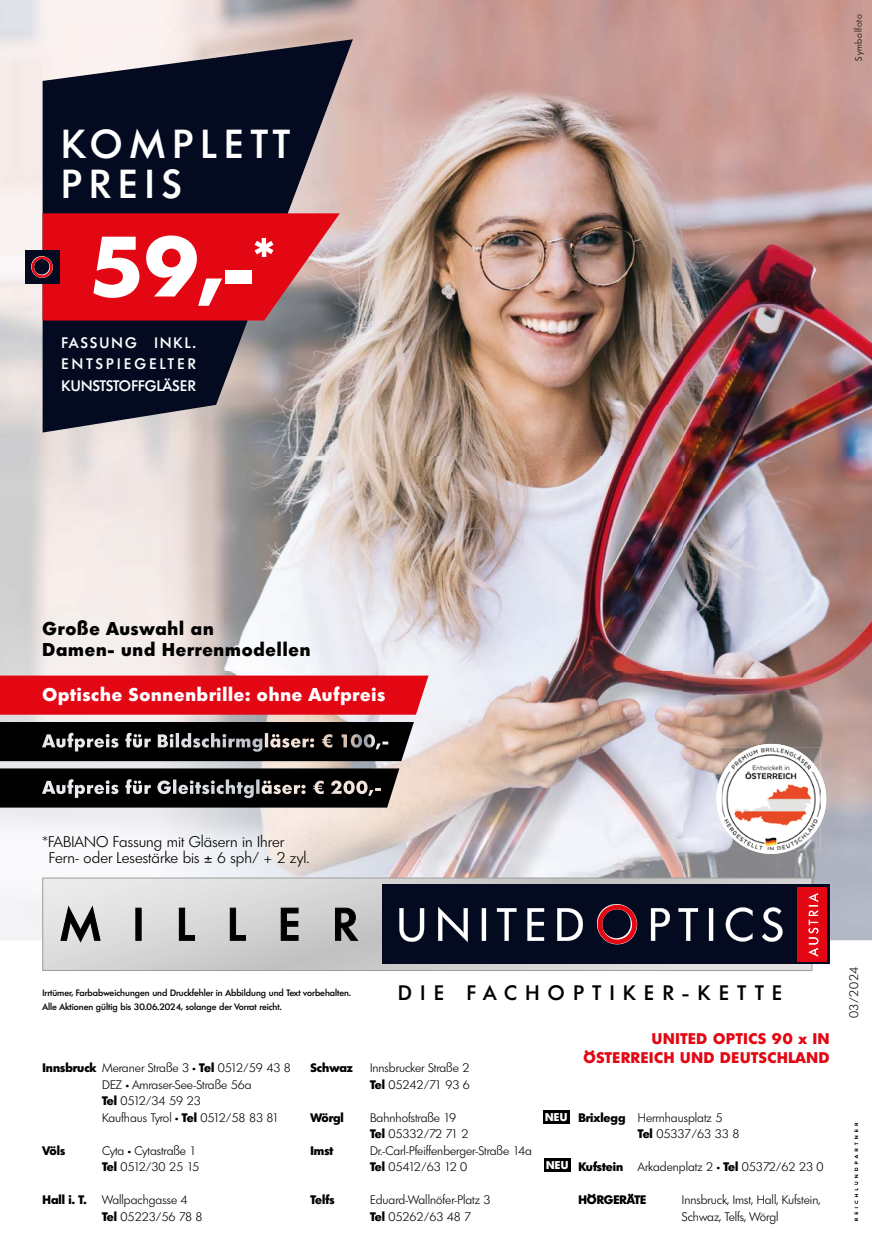
<style>
.page{position:relative;width:872px;height:1255px;background:#fff}
.page>*{position:absolute;margin:0;border:0;box-sizing:border-box;transform-origin:0 0}
.t1{font:800 82.95px "Limerick TS";color:#fff}
.t2{font:500 39.3px/39.3px "Limerick TS";letter-spacing:.2em;color:#fff}
.t3{font:500 20.4px "Limerick TS";letter-spacing:.42em;color:#000}
.t4{font:800 18px/21px "Limerick TS";letter-spacing:.05em;color:#000}
.t5{font:800 18px "Limerick TS";letter-spacing:.05em;color:#fff}
.t6{font:300 15px/16.5px "Limerick TS";letter-spacing:.005em;color:#000}
.t7{font:800 15px/18.8px "Limerick TS";letter-spacing:.05em;color:#e30613;text-align:right}
.t8{font:500 14.85px/21.5px "Limerick TS";letter-spacing:.15em;color:#fff;text-align:justify}
.t9{font:300 12px/16.5px "Limerick TS";color:#000}
.t10{font:800 12px "Limerick TS";color:#000}
.t11{font:800 10.95px "Limerick TS";letter-spacing:.03em;color:#fff}
.t12{font:500 9px/13.5px "Limerick TS";color:#000}
.t13{font:300 9px "Limerick TS";letter-spacing:.075em;color:#000}
.s1{font-weight:800}
</style>
<div class="page">
<img style="left:682px;top:0;width:190px;height:779px">
<img style="left:777px;top:779px;width:95px;height:114px">
<img style="left:682px;top:779px;width:47px;height:98px">
<img style="left:729px;top:849px;width:48px;height:28px">
<img style="left:0;top:0;width:682px;height:893px">
<svg style="left:43px;top:39px;width:310px;height:393px;background:#444452"></svg>
<div style="left:25px;top:250px;width:34px;height:34px;background:#040b21"></div>
<svg style="left:31px;top:213px;width:309px;height:107px;background:#d51e29"></svg>
<div style="left:716px;top:744px;width:110px;height:109px;background:#fff;border-radius:50%"></div>
<img style="left:722px;top:747px;width:98px;height:102px">
<div style="left:0;top:675px;width:428px;height:39px;background:#e30613"></div>
<div style="left:543px;top:1109px;width:26px;height:14px;background:#000"></div>
<div style="left:544px;top:1157px;width:26px;height:14px;background:#000"></div>
<svg style="left:854px;top:1122px;width:4px;height:98px"></svg>
<svg style="left:45px;top:879px;width:765px;height:89px;background:#cececf"></svg>
<div style="left:43px;top:877px;width:769px;height:93px;border:1px solid #9d9d9c"></div>
<div style="left:382px;top:884px;width:447px;height:79px;background:#040b21"></div>
<div style="left:797px;top:887px;width:30px;height:74px;background:#e30613"></div>
<svg style="left:0;top:893px;width:872px;height:65px"></svg>
<svg style="left:0;top:722px;width:414px;height:39px;background:#1e1e1e"></svg>
<svg style="left:0;top:768px;width:399px;height:39px;background:#222"></svg>
<h2 class="t2" style="left:61px;top:124px;width:230px">KOMPLETT<br>PREIS</h2>
<h1 class="t1" style="left:89px;top:212px;width:187px">59,-<sup>*</sup></h1>
<p class="t8" style="left:61px;top:332px;width:136px">FASSUNG INKL.<br>ENTSPIEGELTER KUNSTSTOFFGLÄSER</p>
<p class="t13" style="left:853px;top:61px;width:48px;rotate:-90deg">Symbolfoto</p>
<h3 class="t4" style="left:43px;top:617px;width:269px">Große Auswahl an<br>Damen- und Herrenmodellen</h3>
<h3 class="t5" style="left:43px;top:682px;width:344px">Optische Sonnenbrille: ohne Aufpreis</h3>
<p class="t6" style="left:49px;top:833px;width:261px;text-indent:-6px">*FABIANO Fassung mit Gläsern in Ihrer<br>Fern- oder Lesestärke bis ± 6 sph/ + 2 zyl.</p>
<p class="t12" style="left:43px;top:985px;width:310px">Irrtümer, Farbabweichungen und Druckfehler in Abbildung und Text vorbehalten.<br>Alle Aktionen gültig bis 30.06.2024, solange der Vorrat reicht.</p>
<h3 class="t3" style="left:398px;top:979px;width:385px">DIE FACHOPTIKER-KETTE</h3>
<p class="t9" style="left:102px;top:1059px;width:190px;text-indent:-60px"><span class="s1">Innsbruck</span> Meraner Straße 3 <span class="s1">· Tel</span> 0512/59 43 8<br>DEZ <span class="s1">·</span> Amraser-See-Straße 56a<br><span class="s1">Tel</span> 0512/34 59 23<br>Kaufhaus Tyrol <span class="s1">· Tel</span> 0512/58 83 81</p>
<p class="t10" style="left:43px;top:1142px;width:24px">Völs</p>
<p class="t9" style="left:102px;top:1142px;width:99px">Cyta <span class="s1">·</span> Cytastraße 1<br><span class="s1">Tel</span> 0512/30 25 15</p>
<p class="t10" style="left:43px;top:1192px;width:46px">Hall i. T.</p>
<p class="t9" style="left:102px;top:1191px;width:102px">Wallpachgasse 4<br><span class="s1">Tel</span> 05223/56 78 8</p>
<p class="t10" style="left:310px;top:1060px;width:44px">Schwaz</p>
<p class="t9" style="left:370px;top:1059px;width:101px">Innsbrucker Straße 2<br><span class="s1">Tel</span> 05242/71 93 6</p>
<p class="t10" style="left:310px;top:1109px;width:35px">Wörgl</p>
<p class="t9" style="left:370px;top:1109px;width:100px">Bahnhofstraße 19<br><span class="s1">Tel</span> 05332/72 71 2</p>
<p class="t10" style="left:310px;top:1142px;width:24px">Imst</p>
<p class="t9" style="left:370px;top:1142px;width:163px">Dr.-Carl-Pfeiffenberger-Straße 14a<br><span class="s1">Tel</span> 05412/63 12 0</p>
<p class="t10" style="left:310px;top:1192px;width:26px">Telfs</p>
<p class="t9" style="left:370px;top:1191px;width:122px">Eduard-Wallnöfer-Platz 3<br><span class="s1">Tel</span> 05262/63 48 7</p>
<p class="t7" style="left:583px;top:1029px;width:247px">UNITED OPTICS 90 x IN<br>ÖSTERREICH UND DEUTSCHLAND</p>
<p class="t11" style="left:545px;top:1109px;width:24px">NEU</p>
<p class="t11" style="left:546px;top:1157px;width:24px">NEU</p>
<p class="t9" style="left:638px;top:1109px;width:103px;text-indent:-60px"><span class="s1">Brixlegg</span> Herrnhausplatz 5<br><span class="s1">Tel</span> 05337/63 33 8</p>
<p class="t9" style="left:578px;top:1158px;width:247px"><span class="s1">Kufstein</span> Arkadenplatz 2 <span class="s1">· Tel</span> 05372/62 23 0</p>
<p class="t10" style="left:578px;top:1192px;width:69px">HÖRGERÄTE</p>
<p class="t9" style="left:682px;top:1191px;width:140px">Innsbruck, Imst, Hall, Kufstein,<br>Schwaz, Telfs, Wörgl</p>
<p class="t9" style="left:845px;top:1018px;width:53px;rotate:-90deg">03/2024</p>
</div>
